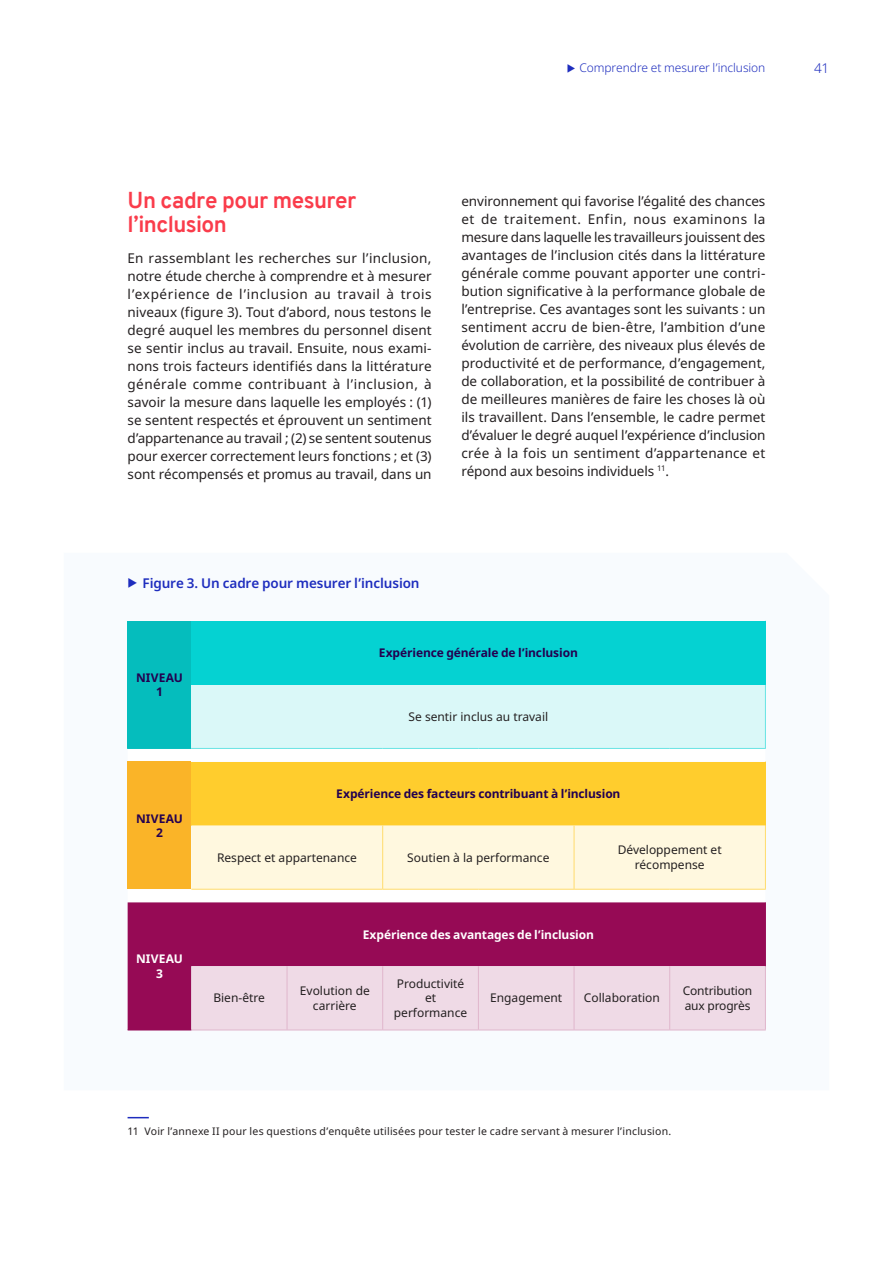
<style>
.page{position:relative;width:893px;height:1263px;background:#fff}
.page>*{position:absolute;margin:0;border:0;box-sizing:border-box;transform-origin:0 0}
.Heading_level_2_red{font:700 22.5px/24px "Overpass";letter-spacing:-.025em;color:#fa3c4b}
.Body_text_black{font:13.5px/18px "Noto Sans";letter-spacing:-.005em;color:#231f20;text-align:justify}
.t1{font:600 13.5px "Noto Sans";letter-spacing:-.01em;color:#1e2dbe}
.t2{font:300 13.5px "Noto Sans";color:#1e2dbe}
.Table_text_left_alig{font:12px/14.4px "Noto Sans";color:#231f20;text-align:center}
.Table_sub_title_cent{font:700 12px/14.4px "Noto Sans";letter-spacing:-.01em;color:#230050;text-align:center}
.Table_sub_title_cent-2{font:700 12px/14.4px "Noto Sans";letter-spacing:-.01em;color:#fff;text-align:center}
.t3{font:300 12px "Noto Sans";letter-spacing:-.005em;color:#1e2dbe}
.Footnotes{font:10.5px "Noto Sans";letter-spacing:.02em;color:#231f20}
</style>
<div class="page">
<svg style="left:128px;top:1117px;width:21px;height:1px"></svg>
<div style="left:128px;top:621px;width:63px;height:127px;background:#05bdbd"></div>
<div style="left:191px;top:621px;width:574px;height:64px;background:#05d2d2"></div>
<div style="left:191px;top:685px;width:574px;height:63px;background:#daf8f8"></div>
<div style="left:128px;top:762px;width:63px;height:127px;background:#fab428"></div>
<div style="left:191px;top:762px;width:574px;height:63px;background:#ffcd2d"></div>
<div style="left:191px;top:825px;width:574px;height:64px;background:#fff8df"></div>
<div style="left:128px;top:902px;width:637px;height:127px;background:#960a55"></div>
<div style="left:191px;top:966px;width:574px;height:63px;background:#efdae6"></div>
<hr style="left:287px;top:966px;width:1px;height:63px;background:#e0b6cc">
<hr style="left:382px;top:966px;width:1px;height:63px;background:#e0b6cc">
<hr style="left:478px;top:966px;width:1px;height:63px;background:#e0b6cc">
<hr style="left:574px;top:966px;width:1px;height:63px;background:#e0b6cc">
<hr style="left:669px;top:966px;width:1px;height:63px;background:#e0b6cc">
<hr style="left:765px;top:966px;width:1px;height:63px;background:#e0b6cc">
<hr style="left:191px;top:1029px;width:96px;height:1px;background:#e0b6cc">
<hr style="left:287px;top:1029px;width:96px;height:1px;background:#e0b6cc">
<hr style="left:383px;top:1029px;width:95px;height:1px;background:#e0b6cc">
<hr style="left:478px;top:1029px;width:96px;height:1px;background:#e0b6cc">
<hr style="left:574px;top:1029px;width:96px;height:1px;background:#e0b6cc">
<hr style="left:670px;top:1029px;width:96px;height:1px;background:#e0b6cc">
<hr style="left:128px;top:1029px;width:63px;height:1px;background:#960a55">
<hr style="left:128px;top:748px;width:63px;height:1px;background:#05bdbd">
<hr style="left:765px;top:762px;width:1px;height:63px;background:#ffcd2d">
<hr style="left:382px;top:825px;width:1px;height:64px;background:#ffdc6c">
<hr style="left:574px;top:825px;width:1px;height:64px;background:#ffdc6c">
<hr style="left:765px;top:825px;width:1px;height:64px;background:#ffdc6c">
<hr style="left:191px;top:889px;width:96px;height:1px;background:#ffdc6c">
<hr style="left:287px;top:889px;width:96px;height:1px;background:#ffdc6c">
<hr style="left:383px;top:889px;width:95px;height:1px;background:#ffdc6c">
<hr style="left:478px;top:889px;width:96px;height:1px;background:#ffdc6c">
<hr style="left:574px;top:889px;width:96px;height:1px;background:#ffdc6c">
<hr style="left:670px;top:889px;width:96px;height:1px;background:#ffdc6c">
<hr style="left:765px;top:685px;width:1px;height:63px;background:#69e4e4">
<hr style="left:191px;top:748px;width:96px;height:1px;background:#69e4e4">
<hr style="left:287px;top:748px;width:96px;height:1px;background:#69e4e4">
<hr style="left:383px;top:748px;width:95px;height:1px;background:#69e4e4">
<hr style="left:478px;top:748px;width:96px;height:1px;background:#69e4e4">
<hr style="left:574px;top:748px;width:96px;height:1px;background:#69e4e4">
<hr style="left:670px;top:748px;width:96px;height:1px;background:#69e4e4">
<hr style="left:765px;top:621px;width:1px;height:64px;background:#05d2d2">
<hr style="left:765px;top:902px;width:1px;height:64px;background:#960a55">
<p class="t3" style="left:579px;top:60px;width:187px">Comprendre et mesurer l’inclusion</p>
<p class="t2" style="left:814px;top:59px;width:16px">41</p>
<p class="Heading_level_2_red" style="left:128px;top:189px;width:230px">Un cadre pour mesurer l’inclusion</p>
<p class="Body_text_black" style="left:128px;top:249px;width:306px">En rassemblant les recherches sur l’inclusion, notre étude cherche à comprendre et à mesurer l’expérience de l’inclusion au travail à trois niveaux (figure 3). Tout d’abord, nous testons le degré auquel les membres du personnel disent se sentir inclus au travail. Ensuite, nous exami&shy;nons trois facteurs identifiés dans la littérature générale comme contribuant à l’inclusion, à savoir la mesure dans laquelle les employés : (1) se sentent respectés et éprouvent un sentiment d’appartenance au travail ; (2) se sentent soutenus pour exercer correctement leurs fonctions ; et (3) sont récompensés et promus au travail, dans un</p>
<p class="Body_text_black" style="left:461px;top:192px;width:306px">environnement qui favorise l’égalité des chances et de traitement. Enfin, nous examinons la mesure dans laquelle les travailleurs jouissent des avantages de l’inclusion cités dans la littérature générale comme pouvant apporter une contri&shy;bution significative à la performance globale de l’entreprise. Ces avantages sont les suivants : un sentiment accru de bien-être, l’ambition d’une évolution de carrière, des niveaux plus élevés de productivité et de performance, d’engagement, de collaboration, et la possibilité de contribuer à de meilleures manières de faire les choses là où ils travaillent. Dans l’ensemble, le cadre permet d’évaluer le degré auquel l’expérience d’inclusion crée à la fois un sentiment d’appartenance et répond aux besoins individuels <sup>11</sup>.</p>
<p class="t1" style="left:143px;top:573px;width:279px">Figure 3. Un cadre pour mesurer l’inclusion</p>
<p class="Table_sub_title_cent" style="left:136px;top:670px;width:48px">NIVEAU<br>1</p>
<p class="Table_sub_title_cent" style="left:136px;top:811px;width:48px">NIVEAU<br>2</p>
<p class="Table_sub_title_cent-2" style="left:136px;top:952px;width:48px">NIVEAU<br>3</p>
<p class="Table_sub_title_cent" style="left:379px;top:646px;width:200px">Expérience générale de l’inclusion</p>
<p class="Table_text_left_alig" style="left:409px;top:709px;width:141px">Se sentir inclus au travail</p>
<p class="Table_sub_title_cent" style="left:336px;top:786px;width:286px">Expérience des facteurs contribuant à l’inclusion</p>
<p class="Table_text_left_alig" style="left:217px;top:850px;width:141px">Respect et appartenance</p>
<p class="Table_text_left_alig" style="left:407px;top:850px;width:144px">Soutien à la performance</p>
<p class="Table_text_left_alig" style="left:618px;top:843px;width:105px">Développement et récompense</p>
<p class="Table_sub_title_cent-2" style="left:363px;top:927px;width:233px">Expérience des avantages de l’inclusion</p>
<p class="Table_text_left_alig" style="left:213px;top:991px;width:53px">Bien-être</p>
<p class="Table_text_left_alig" style="left:300px;top:984px;width:71px">Evolution de carrière</p>
<p class="Table_text_left_alig" style="left:394px;top:977px;width:75px">Productivité et performance</p>
<p class="Table_text_left_alig" style="left:490px;top:991px;width:74px">Engagement</p>
<p class="Table_text_left_alig" style="left:584px;top:991px;width:77px">Collaboration</p>
<p class="Table_text_left_alig" style="left:683px;top:984px;width:71px;text-align:left">Contribution aux progrès</p>
<p class="Footnotes" style="left:128px;top:1124px;width:545px">11 Voir l’annexe II pour les questions d’enquête utilisées pour tester le cadre servant à mesurer l’inclusion.</p>
</div>
